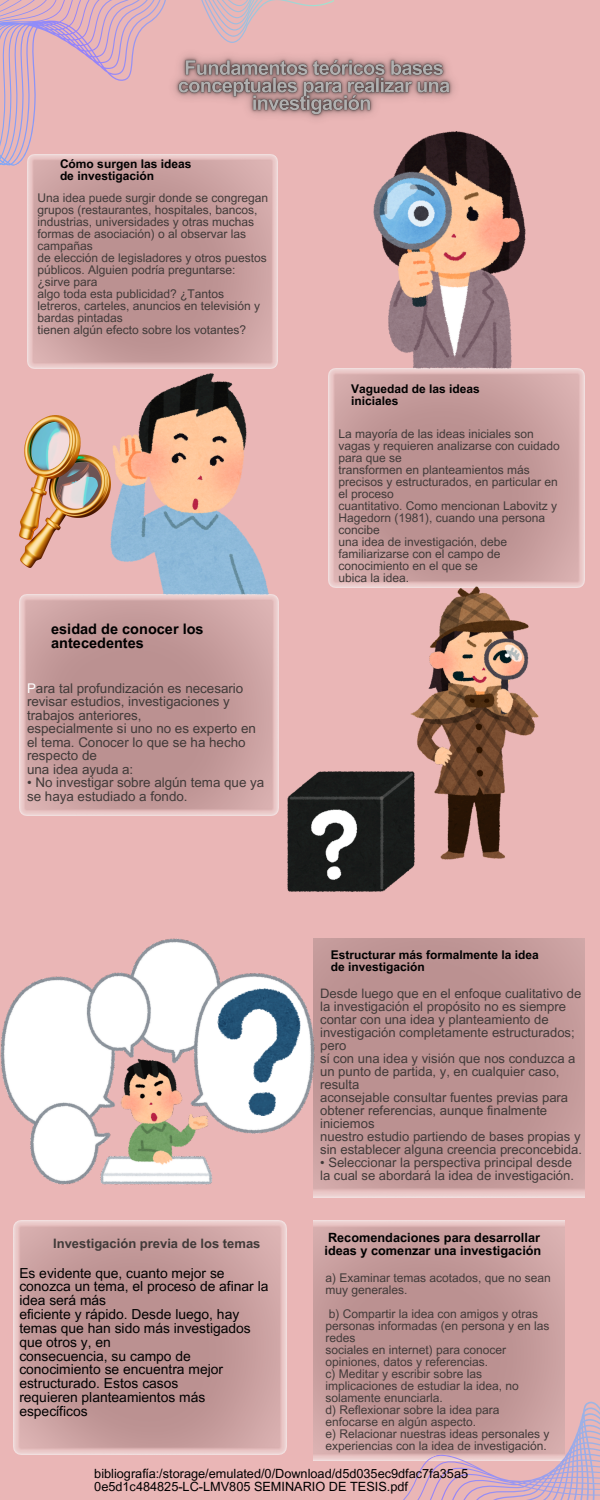
<style>
.page{position:relative;width:600px;height:1500px;background:#eab6b6}
.page>*{position:absolute;margin:0;border:0;box-sizing:border-box;transform-origin:0 0}
.t1{font:700 14.5px/14.5px "Arial MT Pro";color:#000}
.t2{font:13.8px/13.8px "Arial MT Pro";color:#000}
.t3{font:13.4px/13.5px "Arial MT Pro";color:#413a39}
.t4{font:13.1px/13px "Arial MT Pro";color:#413a39}
.t5{font:700 13px "Arial MT Pro";color:#413a39}
.t6{font:12.7px/12.8px "Arial MT Pro";color:#000}
.t7{font:700 12.7px/12.8px "Arial MT Pro";color:#000}
.t8{font:12px/12px "Arial MT Pro";color:#413a39}
.t9{font:700 12px/12px "Arial MT Pro";color:#000}
.s1{color:#fff}
</style>
<div class="page">
<img style="left:19px;top:595px;width:259px;height:221px">
<img style="left:314px;top:938px;width:271px;height:259px">
<img style="left:27px;top:223px;width:251px;height:146px">
<img style="left:328px;top:368px;width:257px;height:220px">
<img style="left:13px;top:1221px;width:273px;height:233px">
<img style="left:314px;top:1221px;width:250px;height:107px">
<svg style="left:0;top:0;width:334px;height:223px"></svg>
<svg style="left:122px;top:1328px;width:478px;height:172px"></svg>
<img style="left:374px;top:134px;width:152px;height:235px">
<img style="left:19px;top:416px;width:92px;height:151px">
<img style="left:410px;top:586px;width:128px;height:273px">
<img style="left:287px;top:772px;width:128px;height:119px">
<img style="left:0;top:939px;width:314px;height:246px">
<img style="left:218px;top:988px;width:82px;height:128px">
<img style="left:111px;top:374px;width:157px;height:221px">
<img style="left:156px;top:39px;width:316px;height:98px">
<p class="t9" style="left:60px;top:160px;width:133px">Cómo surgen las ideas de investigación</p>
<p class="t8" style="left:37px;top:193px;width:232px">Una idea puede surgir donde se congregan grupos (restaurantes, hospitales, bancos,</p>
<h4 class="t8" style="left:37px;top:217px;width:218px">industrias, universidades y otras muchas formas de asociación) o al observar las campañas</h4>
<p class="t8" style="left:37px;top:253px;width:231px">de elección de legisladores y otros puestos públicos. Alguien podría preguntarse: ¿sirve para</p>
<p class="t8" style="left:37px;top:289px;width:224px">algo toda esta publicidad? ¿Tantos letreros, carteles, anuncios en televisión y bardas pintadas</p>
<p class="t8" style="left:37px;top:325px;width:210px">tienen algún efecto sobre los votantes?</p>
<p class="t1" style="left:51px;top:623px;width:154px">esidad de conocer los antecedentes</p>
<p class="t3" style="left:27px;top:683px;width:230px"><span class="s1">P</span>ara tal profundización es necesario revisar estudios, investigaciones y trabajos anteriores,<br>especialmente si uno no es experto en el tema. Conocer lo que se ha hecho respecto de<br>una idea ayuda a:</p>
<p class="t3" style="left:27px;top:778px;width:239px">• No investigar sobre algún tema que ya se haya estudiado a fondo.</p>
<p class="t9" style="left:351px;top:384px;width:130px">Vaguedad de las ideas iniciales</p>
<h3 class="t8" style="left:338px;top:429px;width:223px">La mayoría de las ideas iniciales son vagas y requieren analizarse con cuidado para que se</h3>
<p class="t8" style="left:338px;top:465px;width:221px">transformen en planteamientos más precisos y estructurados, en particular en el proceso</p>
<h4 class="t8" style="left:338px;top:501px;width:220px">cuantitativo. Como mencionan Labovitz y<br>Hagedorn (1981), cuando una persona concibe</h4>
<p class="t8" style="left:338px;top:537px;width:170px">una idea de investigación, debe familiarizarse con el campo de conocimiento en el que se</p>
<p class="t8" style="left:338px;top:573px;width:72px">ubica la idea.</p>
<p class="t5" style="left:53px;top:1239px;width:209px">Investigación previa de los temas</p>
<p class="t9" style="left:331px;top:950px;width:210px">Estructurar más formalmente la idea de investigación</p>
<p class="t4" style="left:320px;top:989px;width:263px">Desde luego que en el enfoque cualitativo de la investigación el propósito no es siempre</p>
<p class="t4" style="left:320px;top:1015px;width:256px">contar con una idea y planteamiento de investigación completamente estructurados; pero</p>
<p class="t4" style="left:320px;top:1054px;width:257px">sí con una idea y visión que nos conduzca a un punto de partida, y, en cualquier caso, resulta</p>
<p class="t4" style="left:320px;top:1093px;width:250px">aconsejable consultar fuentes previas para obtener referencias, aunque finalmente iniciemos</p>
<p class="t4" style="left:320px;top:1131px;width:263px">nuestro estudio partiendo de bases propias y sin establecer alguna creencia preconcebida.</p>
<p class="t4" style="left:320px;top:1157px;width:255px">• Seleccionar la perspectiva principal desde la cual se abordará la idea de investigación.</p>
<h2 class="t7" style="left:324px;top:1233px;width:218px">Recomendaciones para desarrollar ideas y comenzar una investigación</h2>
<p class="t2" style="left:19px;top:1268px;width:251px">Es evidente que, cuanto mejor se conozca un tema, el proceso de afinar la idea será más<br>eficiente y rápido. Desde luego, hay temas que han sido más investigados que otros y, en<br>consecuencia, su campo de conocimiento se encuentra mejor estructurado. Estos casos<br>requieren planteamientos más específicos</p>
<p class="t8" style="left:325px;top:1273px;width:227px">a) Examinar temas acotados, que no sean muy generales.</p>
<p class="t8" style="left:325px;top:1309px;width:226px">b) Compartir la idea con amigos y otras personas informadas (en persona y en las redes</p>
<h4 class="t8" style="left:325px;top:1345px;width:182px">sociales en internet) para conocer opiniones, datos y referencias.</h4>
<p class="t8" style="left:325px;top:1369px;width:195px">c) Meditar y escribir sobre las implicaciones de estudiar la idea, no solamente enunciarla.</p>
<p class="t8" style="left:325px;top:1405px;width:176px">d) Reflexionar sobre la idea para enfocarse en algún aspecto.</p>
<p class="t8" style="left:325px;top:1429px;width:226px">e) Relacionar nuestras ideas personales y experiencias con la idea de investigación.</p>
<p class="t6" style="left:94px;top:1469px;width:375px">bibliografía:/storage/emulated/0/Download/d5d035ec9dfac7fa35a5<br>0e5d1c484825-LC-LMV805 SEMINARIO DE TESIS.pdf</p>
</div>
